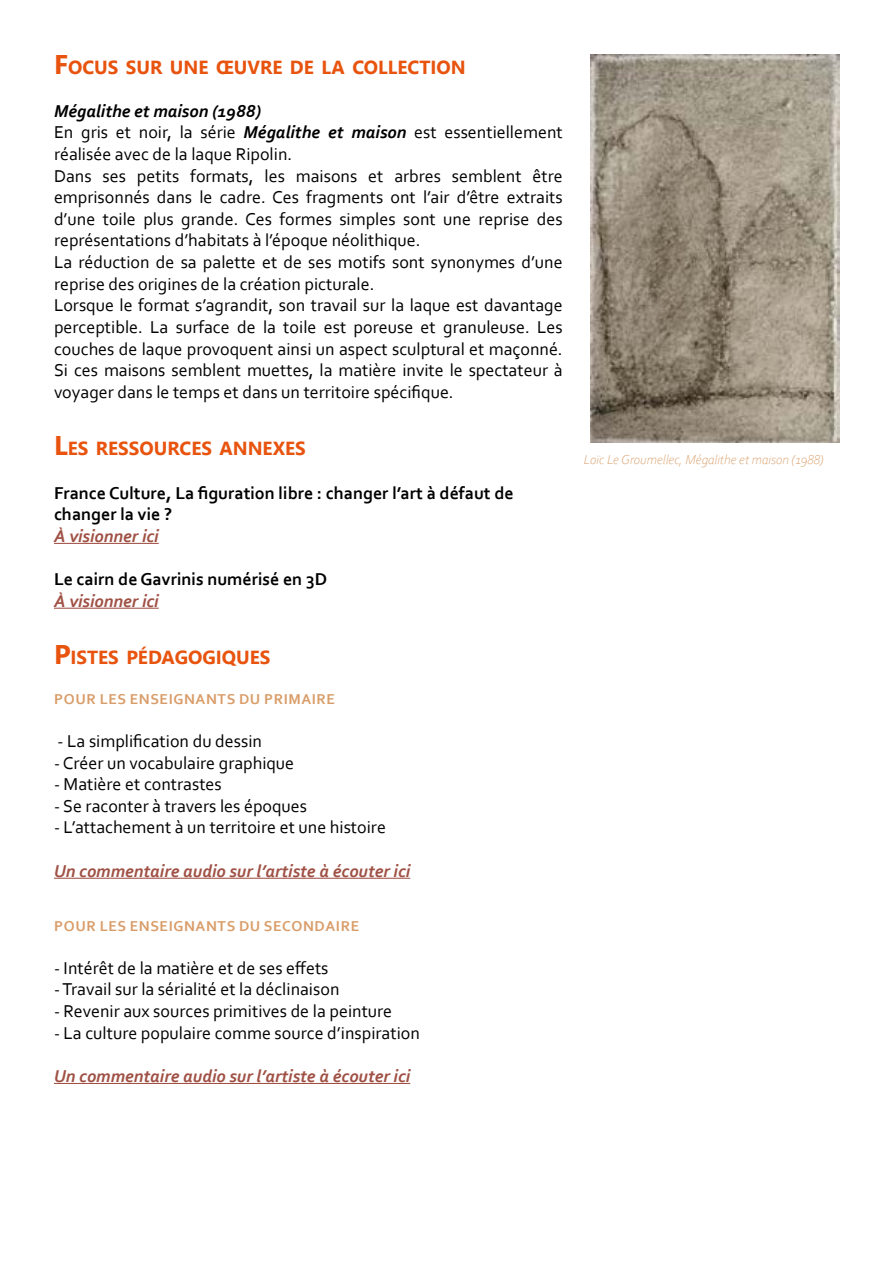
<style>
.page{position:relative;width:893px;height:1263px;background:#fff}
.page>*{position:absolute;margin:0;border:0;box-sizing:border-box;transform-origin:0 0}
.t1{font:700 18.9px "Nirmala UI";color:#e8530e}
.t2{font:18px/21.6px "Corbel";color:#000}
.t3{font:italic 700 18px "Corbel";color:#a05145}
.t4{font:700 18px/21.6px "Corbel";color:#000}
.t5{font:700 15px "Corbel";letter-spacing:.04em;color:#d99d69}
.t6{font:italic 300 13.5px "Corbel";color:#d99d69}
.s1{font-size:27px}
.s2{font-weight:700;font-style:italic}
</style>
<div class="page">
<hr style="left:54px;top:543px;width:105px;height:1px;background:#a05145">
<hr style="left:54px;top:608px;width:105px;height:1px;background:#a05145">
<hr style="left:54px;top:878px;width:356px;height:1px;background:#a05145">
<hr style="left:54px;top:1083px;width:356px;height:1px;background:#a05145">
<img style="left:590px;top:54px;width:249px;height:388px">
<p class="t1" style="left:54px;top:51px;width:413px"><span class="s1">F</span>OCUS SUR UNE ŒUVRE DE LA COLLECTION</p>
<p class="t2" style="left:54px;top:100px;width:510px"><span class="s2">Mégalithe et maison (1988)<br></span>En gris et noir, la série <span class="s2">Mégalithe et maison</span> est essentiellement réalisée avec de la laque Ripolin.<br>Dans ses petits formats, les maisons et arbres semblent être emprisonnés dans le cadre. Ces fragments ont l’air d’être extraits d’une toile plus grande. Ces formes simples sont une reprise des représentations d’habitats à l’époque néolithique.<br>La réduction de sa palette et de ses motifs sont synonymes d’une reprise des origines de la création picturale.<br>Lorsque le format s’agrandit, son travail sur la laque est davantage perceptible. La surface de la toile est poreuse et granuleuse. Les couches de laque provoquent ainsi un aspect sculptural et maçonné.<br>Si ces maisons semblent muettes, la matière invite le spectateur à voyager dans le temps et dans un territoire spécifique.</p>
<p class="t1" style="left:54px;top:432px;width:253px"><span class="s1">L</span>ES RESSOURCES ANNEXES</p>
<p class="t4" style="left:54px;top:481px;width:461px">France Culture, La figuration libre : changer l’art à défaut de changer la vie ?</p>
<p class="t3" style="left:54px;top:525px;width:106px">À visionner ici</p>
<p class="t4" style="left:54px;top:568px;width:275px">Le cairn de Gavrinis numérisé en 3D</p>
<p class="t3" style="left:54px;top:589px;width:106px">À visionner ici</p>
<p class="t1" style="left:54px;top:641px;width:218px"><span class="s1">P</span>ISTES PÉDAGOGIQUES</p>
<p class="t5" style="left:54px;top:689px;width:282px">POUR LES ENSEIGNANTS DU PRIMAIRE</p>
<p class="t2" style="left:58px;top:730px;width:206px">- La simplification du dessin</p>
<p class="t2" style="left:54px;top:751px;width:242px">- Créer un vocabulaire graphique</p>
<p class="t2" style="left:54px;top:773px;width:169px">- Matière et contrastes</p>
<p class="t2" style="left:54px;top:794px;width:255px">- Se raconter à travers les époques</p>
<p class="t2" style="left:54px;top:816px;width:333px">- L’attachement à un territoire et une histoire</p>
<p class="t3" style="left:54px;top:859px;width:358px">Un commentaire audio sur l’artiste à écouter ici</p>
<p class="t5" style="left:54px;top:916px;width:306px">POUR LES ENSEIGNANTS DU SECONDAIRE</p>
<p class="t2" style="left:54px;top:956px;width:276px">- Intérêt de la matière et de ses effets</p>
<p class="t2" style="left:54px;top:978px;width:287px">- Travail sur la sérialité et la déclinaison</p>
<p class="t2" style="left:54px;top:1000px;width:340px">- Revenir aux sources primitives de la peinture</p>
<p class="t2" style="left:54px;top:1021px;width:367px">- La culture populaire comme source d’inspiration</p>
<p class="t3" style="left:54px;top:1065px;width:358px">Un commentaire audio sur l’artiste à écouter ici</p>
<p class="t6" style="left:584px;top:451px;width:241px">Loïc Le Groumellec, Mégalithe et maison (1988)</p>
</div>
